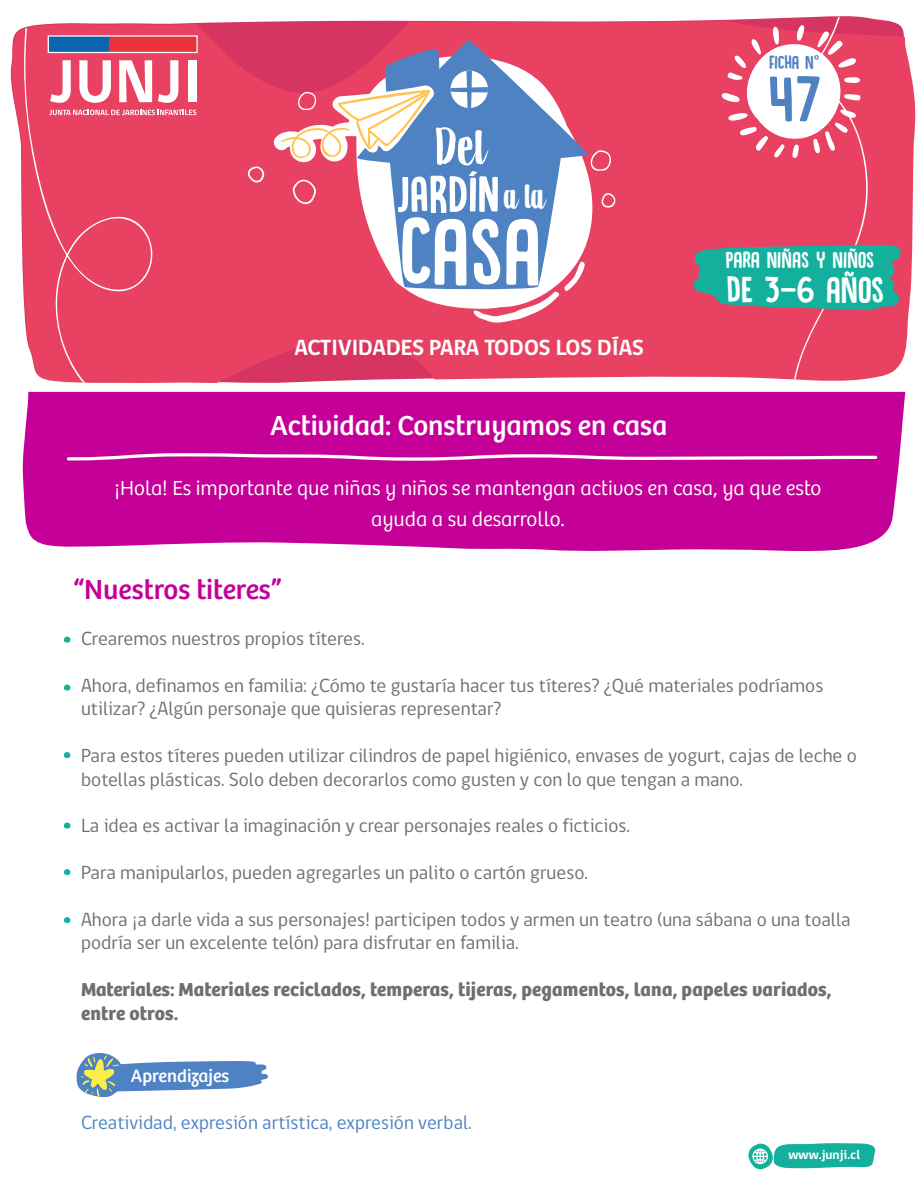
<style>
.page{position:relative;width:918px;height:1188px;background:#fff}
.page>*{position:absolute;margin:0;border:0;box-sizing:border-box;transform-origin:0 0}
.t1{font:99.6px "DK Canoodle";color:#fff}
.t2{font:67.5px "DK Canoodle";color:#4f82c2}
.t3{font:57.45px "DK Aiguille";color:#fff}
.t4{font:53.7px "DK Canoodle";color:#fff}
.t5{font:38.55px "DK Canoodle";color:#fff}
.t6{font:28.5px "Bree";color:#fff}
.t7{font:28.5px "Bree";color:#c40099}
.t8{font:23.85px "DK Canoodle";color:#fff}
.t9{font:700 22.5px "gob CL";letter-spacing:-.01em;color:#fff}
.t10{font:300 21px/30.9px "Bree";color:#fff;text-align:center}
.t11{font:19.5px/23.4px "gob CL";color:#6f6f6e}
.t12{font:700 19.5px/23.4px "Bree";letter-spacing:.01em;color:#6f6f6e}
.t13{font:19.5px "gob CL";color:#4f82c2}
.t14{font:19.5px "DK Canoodle";letter-spacing:-.01em;color:#4f82c2}
.t15{font:18.45px "Bree";color:#fff}
.t16{font:700 13.05px "gob CL";color:#fff}
.s1{font-family:"Bree"}
.s2{font-family:"DK Aiguille";font-size:39.9px}
</style>
<div class="page">
<div style="left:23px;top:392px;width:882px;height:159px;background:#c40099"></div>
<svg style="left:10px;top:18px;width:906px;height:363px;background:#ea5b78"></svg>
<div style="left:619px;top:17px;width:249px;height:364px;background:#e94161"></div>
<svg style="left:24px;top:18px;width:321px;height:365px;background:#e74666"></svg>
<svg style="left:50px;top:60px;width:21px;height:43px"></svg>
<svg style="left:79px;top:60px;width:32px;height:43px"></svg>
<svg style="left:119px;top:60px;width:33px;height:42px"></svg>
<svg style="left:158px;top:60px;width:20px;height:43px"></svg>
<div style="left:188px;top:60px;width:8px;height:42px;background:#fff"></div>
<svg style="left:49px;top:110px;width:147px;height:5px"></svg>
<svg style="left:47px;top:35px;width:151px;height:19px;background:#a4627e"></svg>
<svg style="left:355px;top:54px;width:239px;height:255px;fill:#e94161"></svg>
<svg style="left:357px;top:40px;width:232px;height:251px;fill:#4f82c2"></svg>
<svg style="left:451px;top:71px;width:37px;height:37px"></svg>
<svg style="left:247px;top:84px;width:190px;height:120px"></svg>
<svg style="left:473px;top:262px;width:113px;height:61px"></svg>
<svg style="left:601px;top:193px;width:16px;height:15px"></svg>
<svg style="left:590px;top:150px;width:21px;height:21px"></svg>
<svg style="left:748px;top:1143px;width:128px;height:26px;background:#43bfb1"></svg>
<svg style="left:65px;top:452px;width:814px;height:10px"></svg>
<svg style="left:694px;top:245px;width:207px;height:65px;background:#2da296"></svg>
<svg style="left:76px;top:1053px;width:192px;height:45px"></svg>
<svg style="left:64px;top:637px;width:6px;height:6px"></svg>
<svg style="left:64px;top:685px;width:6px;height:6px"></svg>
<svg style="left:64px;top:752px;width:6px;height:6px"></svg>
<svg style="left:64px;top:823px;width:6px;height:6px"></svg>
<svg style="left:64px;top:869px;width:6px;height:6px"></svg>
<svg style="left:722px;top:25px;width:140px;height:133px"></svg>
<svg style="left:64px;top:917px;width:6px;height:6px"></svg>
<p class="t14" style="left:769px;top:52px;width:52px">FICHA N<span class="s1">°</span></p>
<h3 class="t3" style="left:435px;top:116px;width:53px">Del</h3>
<h3 class="t4" style="left:396px;top:167px;width:150px">JARDÍN<span class="s2">a la</span></h3>
<h1 class="t1" style="left:399px;top:200px;width:143px">CASA</h1>
<p class="t9" style="left:294px;top:332px;width:351px">ACTIVIDADES PARA TODOS LOS DÍAS</p>
<h2 class="t2" style="left:795px;top:63px;width:28px">7</h2>
<p class="t8" style="left:725px;top:248px;width:150px">PARA NIÑAS Y NIÑOS</p>
<h3 class="t5" style="left:726px;top:270px;width:159px">DE 3-6 AÑOS</h3>
<h3 class="t6" style="left:270px;top:408px;width:399px">Actividad: Construyamos en casa</h3>
<p class="t10" style="left:115px;top:473px;width:708px">¡Hola! Es importante que niñas y niños se mantengan activos en casa, ya que esto ayuda a su desarrollo.</p>
<h3 class="t7" style="left:73px;top:573px;width:210px">“Nuestros titeres”</h3>
<p class="t11" style="left:81px;top:628px;width:285px">Crearemos nuestros propios títeres.</p>
<p class="t11" style="left:81px;top:674px;width:744px">Ahora, definamos en familia: ¿Cómo te gustaría hacer tus títeres? ¿Qué materiales podríamos utilizar? ¿Algún personaje que quisieras representar?</p>
<p class="t11" style="left:81px;top:745px;width:777px">Para estos títeres pueden utilizar cilindros de papel higiénico, envases de yogurt, cajas de leche o botellas plásticas. Solo deben decorarlos como gusten y con lo que tengan a mano.</p>
<p class="t11" style="left:81px;top:815px;width:550px">La idea es activar la imaginación y crear personajes reales o ficticios.</p>
<p class="t11" style="left:81px;top:862px;width:508px">Para manipularlos, pueden agregarles un palito o cartón grueso.</p>
<p class="t11" style="left:81px;top:908px;width:771px">Ahora ¡a darle vida a sus personajes! participen todos y armen un teatro (una sábana o una toalla podría ser un excelente telón) para disfrutar en familia.</p>
<p class="t12" style="left:81px;top:978px;width:752px">Materiales: Materiales reciclados, temperas, tijeras, pegamentos, lana, papeles variados, entre otros.</p>
<p class="t15" style="left:131px;top:1065px;width:100px">Aprendizajes</p>
<p class="t13" style="left:81px;top:1109px;width:392px">Creatividad, expresión artística, expresión verbal.</p>
<p class="t16" style="left:789px;top:1145px;width:73px">www.junji.cl</p>
</div>
